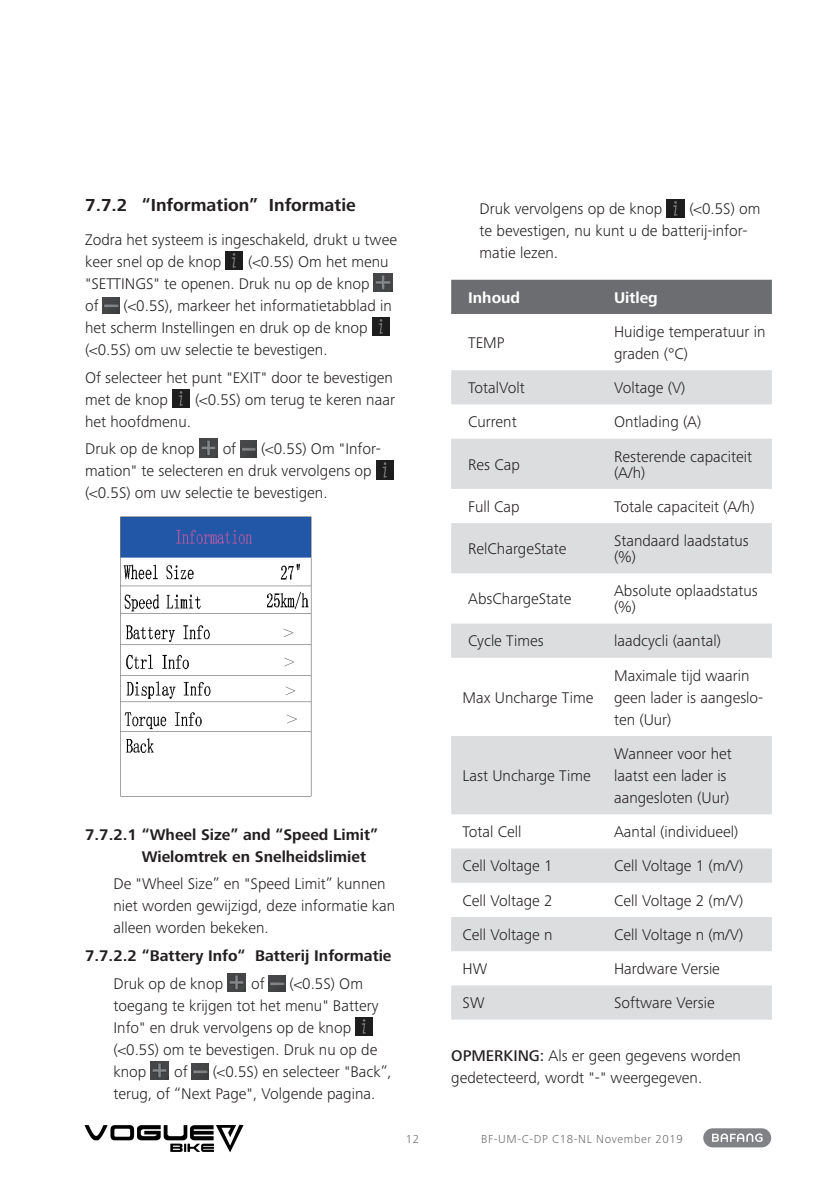
<style>
.page{position:relative;width:840px;height:1191px;background:#fff}
.page>*{position:absolute;margin:0;border:0;box-sizing:border-box;transform-origin:0 0}
.t1{font:700 18px "Frutiger Next Pro";color:#231f20}
.t2{font:300 16px/22px "Frutiger Next Pro";color:#231f20}
.t3{font:700 16px/22px "Frutiger Next Pro";color:#231f20}
.t4{font:700 16px "Frutiger Next Pro";color:#fff}
.t5{font:300 12px "Frutiger Next Pro";letter-spacing:.05em;color:#6c6d70}
.s1{font-weight:500}
</style>
<div class="page">
<div style="left:702px;top:1128px;width:68px;height:19px;background:#808285;border-radius:10px"></div>
<svg style="left:712px;top:1133px;width:50px;height:9px"></svg>
<img style="left:225px;top:251px;width:18px;height:19px">
<img style="left:373px;top:273px;width:19px;height:19px">
<img style="left:103px;top:297px;width:16px;height:17px">
<img style="left:372px;top:317px;width:17px;height:19px">
<img style="left:172px;top:389px;width:17px;height:18px">
<img style="left:199px;top:439px;width:18px;height:18px">
<img style="left:240px;top:440px;width:17px;height:17px">
<img style="left:376px;top:461px;width:17px;height:18px">
<img style="left:120px;top:516px;width:192px;height:281px">
<img style="left:227px;top:973px;width:18px;height:18px">
<img style="left:269px;top:975px;width:16px;height:16px">
<img style="left:355px;top:1017px;width:18px;height:18px">
<img style="left:150px;top:1061px;width:19px;height:18px">
<img style="left:192px;top:1063px;width:16px;height:16px">
<img style="left:666px;top:200px;width:17px;height:18px">
<div style="left:451px;top:280px;width:320px;height:34px;background:#6c6d70"></div>
<div style="left:451px;top:370px;width:320px;height:35px;background:#dcdddf"></div>
<svg style="left:451px;top:438px;width:320px;height:581px;fill:#dcdddf"></svg>
<img style="left:84px;top:1124px;width:160px;height:29px">
<p class="t1" style="left:85px;top:195px;width:272px">7.7.2 “Information” Informatie</p>
<p class="t2" style="left:85px;top:228px;width:313px">Zodra het systeem is ingeschakeld, drukt u twee keer snel op de knop</p>
<p class="t2" style="left:85px;top:250px;width:305px;text-indent:163px">(&lt;0.5S) Om het menu "SETTINGS" te openen. Druk nu op de knop<br>of</p>
<p class="t2" style="left:85px;top:294px;width:308px;text-indent:38px">(&lt;0.5S), markeer het informatietabblad in het scherm Instellingen en druk op de knop (&lt;0.5S) om uw selectie te bevestigen.</p>
<p class="t2" style="left:85px;top:366px;width:309px">Of selecteer het punt "EXIT" door te bevestigen met de knop</p>
<p class="t2" style="left:195px;top:388px;width:201px">(&lt;0.5S) om terug te keren naar</p>
<p class="t2" style="left:85px;top:407px;width:111px;line-height:27.6px">het hoofdmenu.<br>Druk op de knop</p>
<p class="t2" style="left:85px;top:438px;width:297px;text-indent:176px">(&lt;0.5S) Om "Infor&shy;mation" te selecteren en druk vervolgens op (&lt;0.5S) om uw selectie te bevestigen.</p>
<p class="t2" style="left:222px;top:438px;width:15px">of</p>
<p class="t3" style="left:142px;top:823px;width:237px;text-indent:-57px">7.7.2.1 “Wheel Size” and “Speed Limit”<br>Wielomtrek en Snelheidslimiet</p>
<p class="t2" style="left:113px;top:873px;width:283px">De "Wheel Size” en "Speed Limit” kunnen niet worden gewijzigd, deze informatie kan alleen worden bekeken.</p>
<p class="t3" style="left:85px;top:944px;width:308px">7.7.2.2 “Battery Info“ Batterij Informatie</p>
<p class="t2" style="left:113px;top:972px;width:111px">Druk op de knop</p>
<p class="t2" style="left:251px;top:972px;width:15px">of</p>
<p class="t2" style="left:113px;top:972px;width:266px;text-indent:176px">(&lt;0.5S) Om toegang te krijgen tot het menu" Battery<br>Info" en druk vervolgens op de knop (&lt;0.5S) om te bevestigen. Druk nu op de knop</p>
<p class="t2" style="left:174px;top:1060px;width:15px">of</p>
<p class="t2" style="left:113px;top:1060px;width:280px;text-indent:99px">(&lt;0.5S) en selecteer "Back”, terug, of “Next Page", Volgende pagina.</p>
<p class="t2" style="left:479px;top:197px;width:184px">Druk vervolgens op de knop</p>
<p class="t2" style="left:479px;top:197px;width:282px;text-indent:210px">(&lt;0.5S) om te bevestigen, nu kunt u de batterij-infor&shy;matie lezen.</p>
<p class="t4" style="left:468px;top:288px;width:53px">Inhoud</p>
<p class="t4" style="left:613px;top:288px;width:45px">Uitleg</p>
<p class="t2" style="left:468px;top:331px;width:38px">TEMP</p>
<p class="t2" style="left:613px;top:320px;width:153px">Huidige temperatuur in graden (°C)</p>
<p class="t2" style="left:468px;top:377px;width:58px">TotalVolt</p>
<p class="t2" style="left:613px;top:377px;width:73px">Voltage (V)</p>
<p class="t2" style="left:468px;top:411px;width:50px">Current</p>
<p class="t2" style="left:613px;top:411px;width:89px">Ontlading (A)</p>
<p class="t2" style="left:468px;top:453px;width:53px">Res Cap</p>
<p class="t2" style="left:613px;top:448px;width:139px;line-height:16px">Resterende capaciteit (A/h)</p>
<p class="t2" style="left:468px;top:495px;width:53px">Full Cap</p>
<p class="t2" style="left:613px;top:495px;width:142px">Totale capaciteit (A/h)</p>
<p class="t2" style="left:468px;top:537px;width:100px">RelChargeState</p>
<p class="t2" style="left:613px;top:532px;width:136px;line-height:16px">Standaard laadstatus (%)</p>
<p class="t2" style="left:468px;top:588px;width:105px">AbsChargeState</p>
<p class="t2" style="left:613px;top:583px;width:145px;line-height:16px">Absolute oplaadstatus (%)</p>
<p class="t2" style="left:468px;top:630px;width:77px">Cycle Times</p>
<p class="t2" style="left:613px;top:630px;width:108px">laadcycli (aantal)</p>
<p class="t2" style="left:462px;top:686px;width:132px">Max Uncharge Time</p>
<p class="t2" style="left:462px;top:764px;width:130px">Last Uncharge Time</p>
<p class="t2" style="left:613px;top:664px;width:151px">Maximale tijd waarin geen lader is aangeslo&shy;ten (Uur)</p>
<p class="t2" style="left:613px;top:742px;width:119px">Wanneer voor het laatst een lader is aangesloten (Uur)</p>
<p class="t2" style="left:462px;top:820px;width:60px">Total Cell</p>
<p class="t2" style="left:613px;top:820px;width:126px">Aantal (individueel)</p>
<p class="t2" style="left:462px;top:855px;width:92px">Cell Voltage 1</p>
<p class="t2" style="left:613px;top:855px;width:131px">Cell Voltage 1 (m/V)</p>
<p class="t2" style="left:462px;top:889px;width:92px">Cell Voltage 2</p>
<p class="t2" style="left:613px;top:889px;width:131px">Cell Voltage 2 (m/V)</p>
<p class="t2" style="left:462px;top:923px;width:91px">Cell Voltage n</p>
<p class="t2" style="left:613px;top:923px;width:131px">Cell Voltage n (m/V)</p>
<p class="t2" style="left:462px;top:957px;width:26px">HW</p>
<p class="t2" style="left:613px;top:957px;width:107px">Hardware Versie</p>
<p class="t2" style="left:462px;top:992px;width:23px">SW</p>
<p class="t2" style="left:613px;top:992px;width:102px">Software Versie</p>
<p class="t2" style="left:451px;top:1045px;width:291px"><span class="s1">OPMERKING:</span> Als er geen gegevens worden gedetecteerd, wordt "-" weergegeven.</p>
<p class="t5" style="left:405px;top:1132px;width:15px">12</p>
<p class="t5" style="left:481px;top:1132px;width:203px">BF-UM-C-DP C18-NL November 2019</p>
</div>
